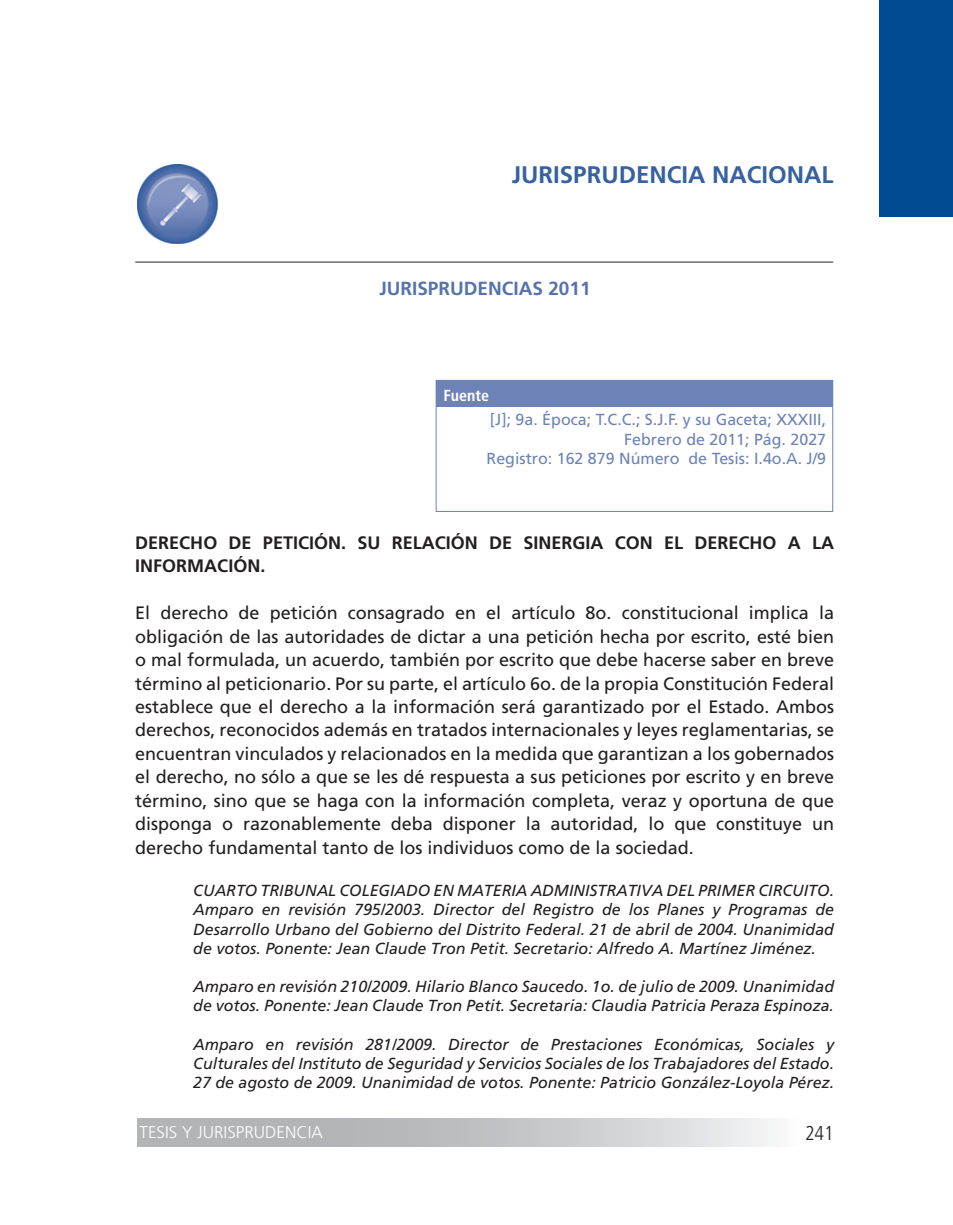
<style>
.page{position:relative;width:953px;height:1225px;background:#fff}
.page>*{position:absolute;margin:0;border:0;box-sizing:border-box;transform-origin:0 0}
.t1{font:700 24px "Frutiger";color:#3761a0}
.t2{font:300 condensed 20px "Frutiger";color:#231f20}
.t3{font:700 19px "Frutiger";color:#5773ad}
.t4{font:18px/23.4px "Frutiger";color:#231f20;text-align:justify}
.t5{font:700 18px/23.4px "Frutiger";color:#231f20}
.t6{font:300 17px "Frutiger";color:#fff}
.t7{font:italic 16px/19.2px "Frutiger";color:#231f20;text-align:justify}
.t8{font:16px/19.2px "Frutiger";color:#6d83b8;text-align:right}
.t9{font:700 condensed 16px "Frutiger";color:#fff}
</style>
<div class="page">
<hr style="left:135px;top:261px;width:698px;height:1px;background:#231f20">
<div style="left:436px;top:380px;width:396px;height:26px;background:#6d83b8"></div>
<div style="left:435px;top:380px;width:398px;height:132px;border:1px solid #6d83b8"></div>
<div style="left:879px;top:0;width:73px;height:216px;background:#004a91"></div>
<svg style="left:137px;top:1118px;width:636px;height:28px;background:#c3c5c7"></svg>
<img style="left:137px;top:164px;width:81px;height:80px">
<h1 class="t1" style="left:512px;top:165px;width:323px">JURISPRUDENCIA NACIONAL</h1>
<p class="t3" style="left:379px;top:281px;width:213px">JURISPRUDENCIAS 2011</p>
<p class="t9" style="left:443px;top:389px;width:47px">Fuente</p>
<p class="t8" style="left:486px;top:411px;width:341px">[J]; 9a. Época; T.C.C.; S.J.F. y su Gaceta; XXXIII,<br>Febrero de 2011; Pág. 2027<br>Registro: 162 879 Número de Tesis: I.4o.A. J/9</p>
<p class="t5" style="left:135px;top:532px;width:700px">DERECHO DE PETICIÓN. SU RELACIÓN DE SINERGIA CON EL DERECHO A LA<br>INFORMACIÓN.</p>
<p class="t4" style="left:135px;top:603px;width:700px">El derecho de petición consagrado en el artículo 8o. constitucional implica la obligación de las autoridades de dictar a una petición hecha por escrito, esté bien o mal formulada, un acuerdo, también por escrito que debe hacerse saber en breve término al peticionario. Por su parte, el artículo 6o. de la propia Constitución Federal establece que el derecho a la información será garantizado por el Estado. Ambos derechos, reconocidos además en tratados internacionales y leyes reglamentarias, se encuentran vinculados y relacionados en la medida que garantizan a los gobernados el derecho, no sólo a que se les dé respuesta a sus peticiones por escrito y en breve término, sino que se haga con la información completa, veraz y oportuna de que disponga o razonablemente deba disponer la autoridad, lo que constituye un derecho fundamental tanto de los individuos como de la sociedad.</p>
<p class="t7" style="left:193px;top:882px;width:642px">CUARTO TRIBUNAL COLEGIADO EN MATERIA ADMINISTRATIVA DEL PRIMER CIRCUITO.<br>Amparo en revisión 795/2003. Director del Registro de los Planes y Programas de Desarrollo Urbano del Gobierno del Distrito Federal. 21 de abril de 2004. Unanimidad de votos. Ponente: Jean Claude Tron Petit. Secretario: Alfredo A. Martínez Jiménez.</p>
<p class="t7" style="left:193px;top:978px;width:642px">Amparo en revisión 210/2009. Hilario Blanco Saucedo. 1o. de julio de 2009. Unanimidad de votos. Ponente: Jean Claude Tron Petit. Secretaria: Claudia Patricia Peraza Espinoza.</p>
<p class="t7" style="left:193px;top:1036px;width:642px">Amparo en revisión 281/2009. Director de Prestaciones Económicas, Sociales y Culturales del Instituto de Seguridad y Servicios Sociales de los Trabajadores del Estado.<br>27 de agosto de 2009. Unanimidad de votos. Ponente: Patricio González-Loyola Pérez.</p>
<p class="t6" style="left:139px;top:1124px;width:185px">TESIS Y JURISPRUDENCIA</p>
<p class="t2" style="left:805px;top:1125px;width:30px">241</p>
</div>
